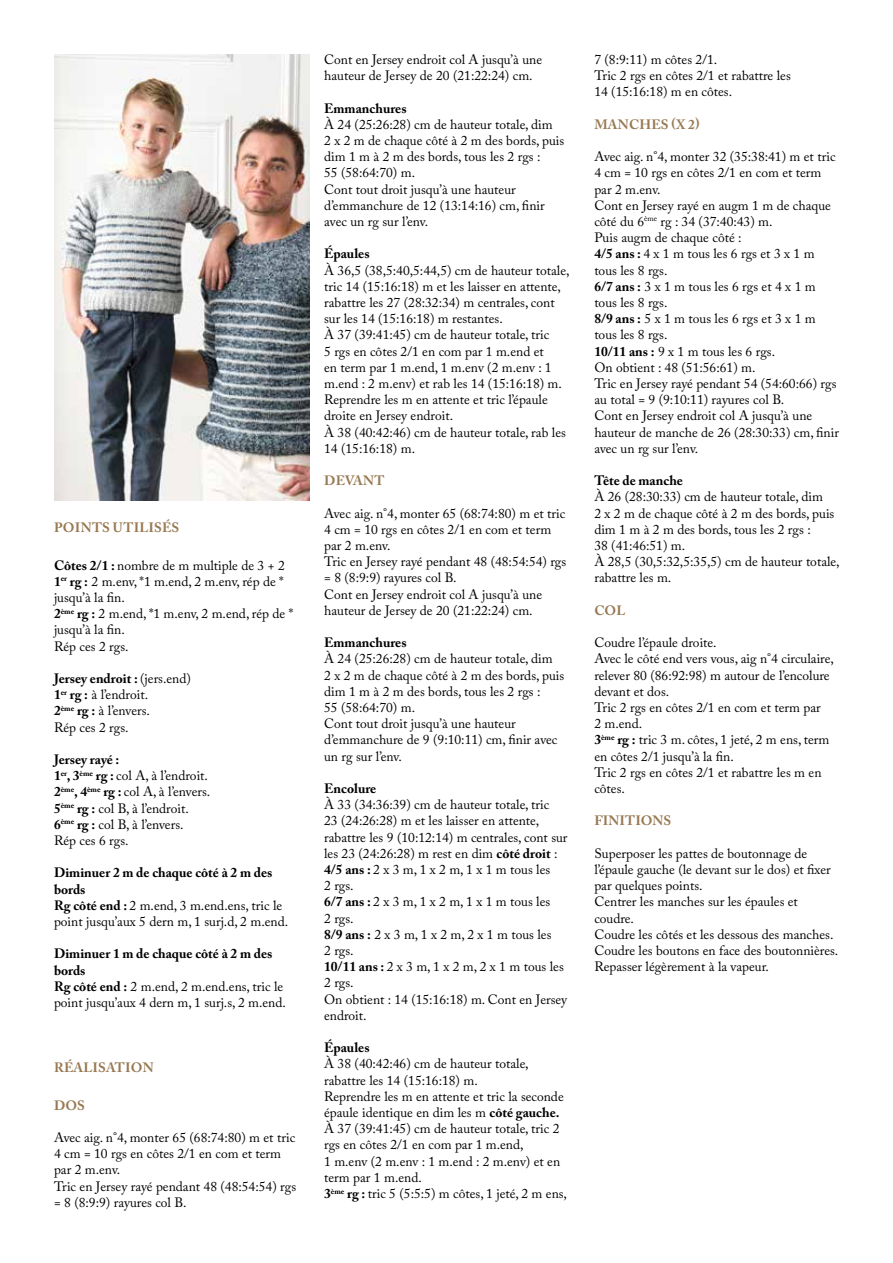
<style>
.page{position:relative;width:893px;height:1263px;background:#fff}
.page>*{position:absolute;margin:0;border:0;box-sizing:border-box;transform-origin:0 0}
.t1{font:13.5px/16.2px "Adobe Caslon Pro";color:#000}
.t2{font:700 13.5px "Adobe Caslon Pro";letter-spacing:.015em;color:#987952}
.t3{font:700 13.5px "Adobe Caslon Pro";color:#000}
.s1{font-weight:700}
</style>
<div class="page">
<img style="left:54px;top:54px;width:255px;height:446px">
<p class="t2" style="left:54px;top:519px;width:127px">POINTS UTILISÉS</p>
<p class="t1" style="left:54px;top:557px;width:241px"><span class="s1">Côtes 2/1 :</span> nombre de m multiple de 3 + 2<br><span class="s1">1</span><sup>er</sup> <span class="s1">rg :</span> 2 m.env, *1 m.end, 2 m.env, rép de * jusqu’à la fin.<br><span class="s1">2</span><sup>ème</sup> <span class="s1">rg :</span> 2 m.end, *1 m.env, 2 m.end, rép de * jusqu’à la fin.<br>Rép ces 2 rgs.</p>
<p class="t1" style="left:54px;top:670px;width:138px"><span class="s1">Jersey endroit :</span> (jers.end)<br><span class="s1">1</span><sup>er</sup> <span class="s1">rg :</span> à l’endroit.<br><span class="s1">2</span><sup>ème</sup> <span class="s1">rg :</span> à l’envers.<br>Rép ces 2 rgs.</p>
<p class="t1" style="left:54px;top:751px;width:158px"><span class="s1">Jersey rayé :<br>1</span><sup>er</sup><span class="s1">, 3</span><sup>ème</sup> <span class="s1">rg :</span> col A, à l’endroit.<br><span class="s1">2</span><sup>ème</sup><span class="s1">, 4</span><sup>ème</sup> <span class="s1">rg :</span> col A, à l’envers.<br><span class="s1">5</span><sup>ème</sup> <span class="s1">rg :</span> col B, à l’endroit.<br><span class="s1">6</span><sup>ème</sup> <span class="s1">rg :</span> col B, à l’envers.<br>Rép ces 6 rgs.</p>
<p class="t1" style="left:54px;top:864px;width:236px"><span class="s1">Diminuer 2 m de chaque côté à 2 m des bords<br>Rg côté end :</span> 2 m.end, 3 m.end.ens, tric le point jusqu’aux 5 dern m, 1 surj.d, 2 m.end.</p>
<p class="t1" style="left:54px;top:945px;width:233px"><span class="s1">Diminuer 1 m de chaque côté à 2 m des bords<br>Rg côté end :</span> 2 m.end, 2 m.end.ens, tric le point jusqu’aux 4 dern m, 1 surj.s, 2 m.end.</p>
<p class="t2" style="left:54px;top:1059px;width:101px">RÉALISATION</p>
<p class="t2" style="left:54px;top:1097px;width:32px">DOS</p>
<p class="t1" style="left:54px;top:1129px;width:244px">Avec aig. n°4, monter 65 (68:74:80) m et tric<br>4 cm = 10 rgs en côtes 2/1 en com et term par 2 m.env.<br>Tric en Jersey rayé pendant 48 (48:54:54) rgs = 8 (8:9:9) rayures col B.</p>
<p class="t1" style="left:324px;top:51px;width:219px">Cont en Jersey endroit col A jusqu’à une hauteur de Jersey de 20 (21:22:24) cm.</p>
<p class="t3" style="left:324px;top:100px;width:84px">Emmanchures</p>
<p class="t1" style="left:324px;top:116px;width:242px">À 24 (25:26:28) cm de hauteur totale, dim<br>2 x 2 m de chaque côté à 2 m des bords, puis dim 1 m à 2 m des bords, tous les 2 rgs :<br>55 (58:64:70) m.<br>Cont tout droit jusqu’à une hauteur d’emmanchure de 12 (13:14:16) cm, finir avec un rg sur l’env.</p>
<p class="t3" style="left:324px;top:246px;width:47px">Épaules</p>
<p class="t1" style="left:324px;top:262px;width:247px">À 36,5 (38,5:40,5:44,5) cm de hauteur totale, tric 14 (15:16:18) m et les laisser en attente, rabattre les 27 (28:32:34) m centrales, cont sur les 14 (15:16:18) m restantes.<br>À 37 (39:41:45) cm de hauteur totale, tric<br>5 rgs en côtes 2/1 en com par 1 m.end et<br>en term par 1 m.end, 1 m.env (2 m.env : 1 m.end : 2 m.env) et rab les 14 (15:16:18) m.<br>Reprendre les m en attente et tric l’épaule droite en Jersey endroit.<br>À 38 (40:42:46) cm de hauteur totale, rab les 14 (15:16:18) m.</p>
<p class="t2" style="left:324px;top:473px;width:62px">DEVANT</p>
<p class="t1" style="left:324px;top:505px;width:244px">Avec aig. n°4, monter 65 (68:74:80) m et tric 4 cm = 10 rgs en côtes 2/1 en com et term par 2 m.env.<br>Tric en Jersey rayé pendant 48 (48:54:54) rgs = 8 (8:9:9) rayures col B.<br>Cont en Jersey endroit col A jusqu’à une hauteur de Jersey de 20 (21:22:24) cm.</p>
<p class="t3" style="left:324px;top:635px;width:84px">Emmanchures</p>
<p class="t1" style="left:324px;top:651px;width:242px">À 24 (25:26:28) cm de hauteur totale, dim<br>2 x 2 m de chaque côté à 2 m des bords, puis dim 1 m à 2 m des bords, tous les 2 rgs :<br>55 (58:64:70) m.<br>Cont tout droit jusqu’à une hauteur d’emmanchure de 9 (9:10:11) cm, finir avec un rg sur l’env.</p>
<p class="t3" style="left:324px;top:780px;width:54px">Encolure</p>
<p class="t1" style="left:324px;top:796px;width:245px">À 33 (34:36:39) cm de hauteur totale, tric<br>23 (24:26:28) m et les laisser en attente, rabattre les 9 (10:12:14) m centrales, cont sur les 23 (24:26:28) m rest en dim <span class="s1">côté droit</span> :<br><span class="s1">4/5 ans :</span> 2 x 3 m, 1 x 2 m, 1 x 1 m tous les<br>2 rgs.<br><span class="s1">6/7 ans :</span> 2 x 3 m, 1 x 2 m, 1 x 1 m tous les<br>2 rgs.<br><span class="s1">8/9 ans :</span> 2 x 3 m, 1 x 2 m, 2 x 1 m tous les<br>2 rgs.<br><span class="s1">10/11 ans :</span> 2 x 3 m, 1 x 2 m, 2 x 1 m tous les<br>2 rgs.<br>On obtient : 14 (15:16:18) m. Cont en Jersey endroit.</p>
<p class="t3" style="left:324px;top:1040px;width:47px">Épaules</p>
<p class="t1" style="left:324px;top:1056px;width:244px">À 38 (40:42:46) cm de hauteur totale, rabattre les 14 (15:16:18) m.<br>Reprendre les m en attente et tric la seconde épaule identique en dim les m <span class="s1">côté gauche.<br></span>À 37 (39:41:45) cm de hauteur totale, tric 2 rgs en côtes 2/1 en com par 1 m.end,<br>1 m.env (2 m.env : 1 m.end : 2 m.env) et en term par 1 m.end.<br><span class="s1">3</span><sup>ème</sup> <span class="s1">rg :</span> tric 5 (5:5:5) m côtes, 1 jeté, 2 m ens,</p>
<p class="t1" style="left:594px;top:51px;width:198px">7 (8:9:11) m côtes 2/1.<br>Tric 2 rgs en côtes 2/1 et rabattre les<br>14 (15:16:18) m en côtes.</p>
<p class="t2" style="left:594px;top:116px;width:107px">MANCHES (X 2)</p>
<p class="t1" style="left:594px;top:148px;width:246px">Avec aig. n°4, monter 32 (35:38:41) m et tric<br>4 cm = 10 rgs en côtes 2/1 en com et term par 2 m.env.<br>Cont en Jersey rayé en augm 1 m de chaque côté du 6<sup>ème</sup> rg : 34 (37:40:43) m.<br>Puis augm de chaque côté :<br><span class="s1">4/5 ans :</span> 4 x 1 m tous les 6 rgs et 3 x 1 m tous les 8 rgs.<br><span class="s1">6/7 ans :</span> 3 x 1 m tous les 6 rgs et 4 x 1 m tous les 8 rgs.<br><span class="s1">8/9 ans :</span> 5 x 1 m tous les 6 rgs et 3 x 1 m tous les 8 rgs.<br><span class="s1">10/11 ans :</span> 9 x 1 m tous les 6 rgs.<br>On obtient : 48 (51:56:61) m.<br>Tric en Jersey rayé pendant 54 (54:60:66) rgs au total = 9 (9:10:11) rayures col B.<br>Cont en Jersey endroit col A jusqu’à une hauteur de manche de 26 (28:30:33) cm, finir avec un rg sur l’env.</p>
<p class="t3" style="left:594px;top:473px;width:90px">Tête de manche</p>
<p class="t1" style="left:594px;top:489px;width:247px">À 26 (28:30:33) cm de hauteur totale, dim<br>2 x 2 m de chaque côté à 2 m des bords, puis dim 1 m à 2 m des bords, tous les 2 rgs :<br>38 (41:46:51) m.<br>À 28,5 (30,5:32,5:35,5) cm de hauteur totale, rabattre les m.</p>
<p class="t2" style="left:594px;top:602px;width:32px">COL</p>
<p class="t1" style="left:594px;top:634px;width:241px">Coudre l’épaule droite.<br>Avec le côté end vers vous, aig n°4 circulaire, relever 80 (86:92:98) m autour de l’encolure devant et dos.<br>Tric 2 rgs en côtes 2/1 en com et term par<br>2 m.end.<br><span class="s1">3</span><sup>ème</sup> <span class="s1">rg :</span> tric 3 m. côtes, 1 jeté, 2 m ens, term en côtes 2/1 jusqu’à la fin.<br>Tric 2 rgs en côtes 2/1 et rabattre les m en côtes.</p>
<p class="t2" style="left:594px;top:813px;width:78px">FINITIONS</p>
<p class="t1" style="left:594px;top:845px;width:245px">Superposer les pattes de boutonnage de l’épaule gauche (le devant sur le dos) et fixer par quelques points.<br>Centrer les manches sur les épaules et coudre.<br>Coudre les côtés et les dessous des manches.<br>Coudre les boutons en face des boutonnières.<br>Repasser légèrement à la vapeur.</p>
</div>
